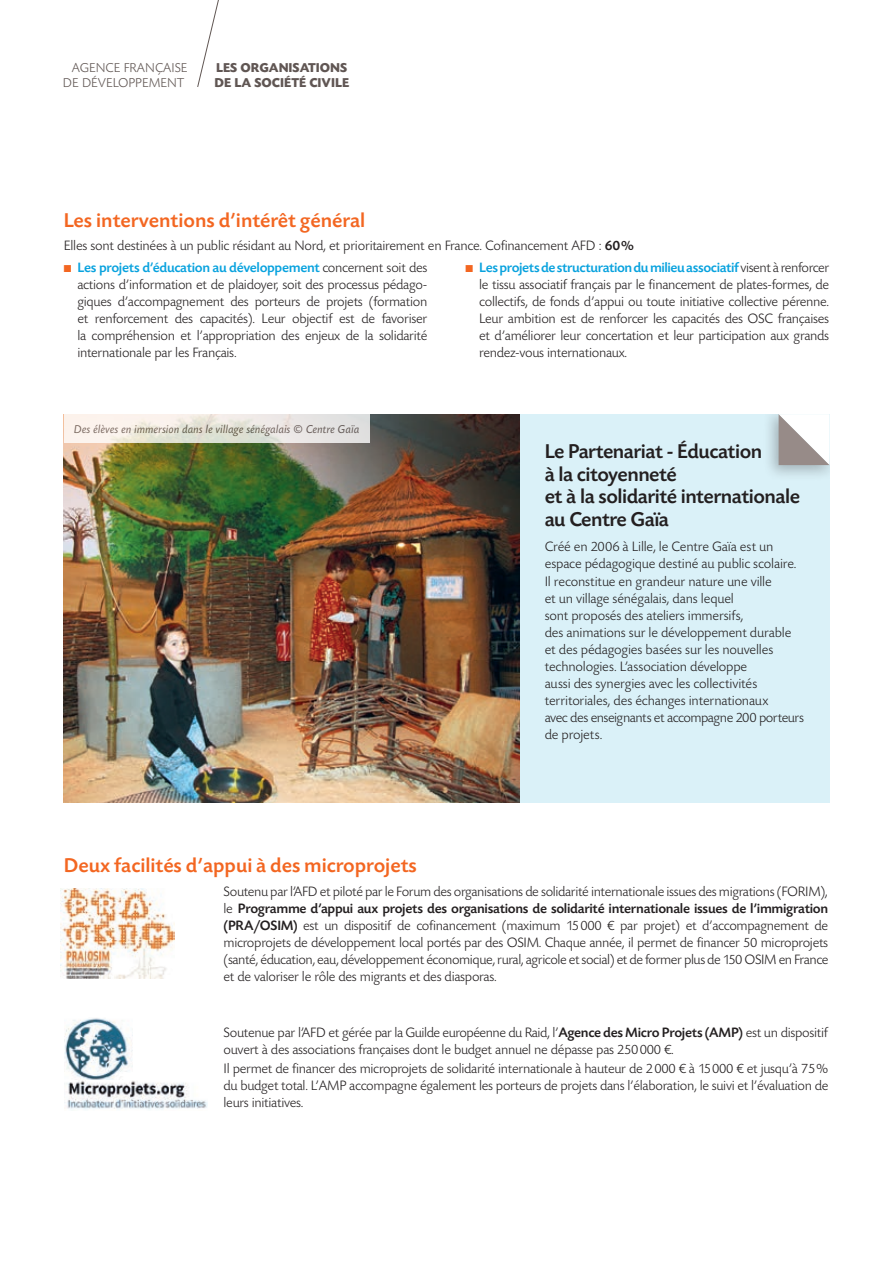
<style>
.page{position:relative;width:893px;height:1263px;background:#fff}
.page>*{position:absolute;margin:0;border:0;box-sizing:border-box;transform-origin:0 0}
._04_Titre_encadré{font:500 21px/22.5px "Today SBOP";letter-spacing:-.025em;color:#231f20}
._02_Inter_couleur__n{font:500 21px "Today SBOP";color:#f36621}
._02_Texte_courant{font:300 14.25px/17.1px "Today SBOP";letter-spacing:-.02em;color:#231f20;text-align:justify}
._04_Texte_encadré{font:300 14.25px/17.1px "Today SBOP";letter-spacing:-.015em;color:#231f20}
.t1{font:700 13.5px/15px "Today SBOP";color:#605653}
.t2{font:300 13.5px/15px "Today SBOP";color:#605653;text-align:right}
.t3{font:italic 12px "Today SBOP";color:#605653}
.s1{font-weight:500}
.s2{color:#f36621}
.s3{font-weight:500;color:#08a2de}
</style>
<div class="page">
<svg style="left:197px;top:0;width:22px;height:87px"></svg>
<img style="left:60px;top:888px;width:115px;height:90px">
<img style="left:64px;top:1080px;width:143px;height:30px">
<img style="left:64px;top:1018px;width:68px;height:61px">
<div style="left:519px;top:414px;width:310px;height:389px;background:#daf1f8"></div>
<div style="left:762px;top:414px;width:67px;height:67px;background:#231f20;opacity:.3"></div>
<svg style="left:779px;top:414px;width:50px;height:51px;background:#cac5c3"></svg>
<img style="left:64px;top:414px;width:455px;height:389px">
<svg style="left:64px;top:414px;width:305px;height:29px;background:#ebe8e1"></svg>
<p class="t2" style="left:63px;top:61px;width:126px">AGENCE FRANÇAISE<br>DE DÉVELOPPEMENT</p>
<p class="t1" style="left:215px;top:60px;width:136px">LES ORGANISATIONS<br>DE LA SOCIÉTÉ CIVILE</p>
<p class="_02_Inter_couleur__n" style="left:64px;top:209px;width:303px">Les interventions d’intérêt général</p>
<p class="_02_Texte_courant" style="left:64px;top:238px;width:572px">Elles sont destinées à un public résidant au Nord, et prioritairement en France. Cofinancement AFD : <span class="s1">60%</span></p>
<p class="_02_Texte_courant" style="left:77px;top:259px;width:351px;text-indent:-14px"><span class="s2">■</span> <span class="s3">Les projets d’éducation au développement</span> concernent soit des actions d’information et de plaidoyer, soit des processus pédago&shy;giques d’accompagnement des porteurs de projets (formation et renforcement des capacités). Leur objectif est de favoriser la compréhension et l’appropriation des enjeux de la solidarité internationale par les Français.</p>
<p class="_02_Texte_courant" style="left:479px;top:259px;width:351px;text-indent:-14px"><span class="s2">■</span> <span class="s3">Les projets de structuration du milieu associatif</span> visent à renforcer le tissu associatif français par le financement de plates-formes, de collectifs, de fonds d’appui ou toute initiative collective pérenne.<br>Leur ambition est de renforcer les capacités des OSC françaises et d’améliorer leur concertation et leur participation aux grands rendez-vous internationaux.</p>
<p class="t3" style="left:74px;top:423px;width:287px">Des élèves en immersion dans le village sénégalais © Centre Gaïa</p>
<p class="_04_Titre_encadré" style="left:545px;top:441px;width:257px">Le Partenariat - Éducation<br>à la citoyenneté<br>et à la solidarité internationale au Centre Gaïa</p>
<p class="_04_Texte_encadré" style="left:545px;top:539px;width:261px">Créé en 2006 à Lille, le Centre Gaïa est un espace pédagogique destiné au public scolaire.<br>Il reconstitue en grandeur nature une ville<br>et un village sénégalais, dans lequel<br>sont proposés des ateliers immersifs,<br>des animations sur le développement durable et des pédagogies basées sur les nouvelles technologies. L’association développe<br>aussi des synergies avec les collectivités territoriales, des échanges internationaux<br>avec des enseignants et accompagne 200 porteurs de projets.</p>
<p class="_02_Inter_couleur__n" style="left:64px;top:854px;width:355px">Deux facilités d’appui à des microprojets</p>
<p class="_02_Texte_courant" style="left:224px;top:883px;width:606px">Soutenu par l’AFD et piloté par le Forum des organisations de solidarité internationale issues des migrations (FORIM), le <span class="s1">Programme d’appui aux projets des organisations de solidarité internationale issues de l’immigration (PRA/OSIM)</span> est un dispositif de cofinancement (maximum 15000 € par projet) et d’accompagnement de microprojets de développement local portés par des OSIM. Chaque année, il permet de financer 50 microprojets (santé, éducation, eau, développement économique, rural, agricole et social) et de former plus de 150 OSIM en France et de valoriser le rôle des migrants et des diasporas.</p>
<p class="_02_Texte_courant" style="left:224px;top:1024px;width:606px">Soutenue par l’AFD et gérée par la Guilde européenne du Raid, l’<span class="s1">Agence des Micro Projets (AMP)</span> est un dispositif ouvert à des associations françaises dont le budget annuel ne dépasse pas 250000 €.</p>
<p class="_02_Texte_courant" style="left:224px;top:1060px;width:606px">Il permet de financer des microprojets de solidarité internationale à hauteur de 2000 € à 15000 € et jusqu’à 75% du budget total. L’AMP accompagne également les porteurs de projets dans l’élaboration, le suivi et l’évaluation de leurs initiatives.</p>
</div>
